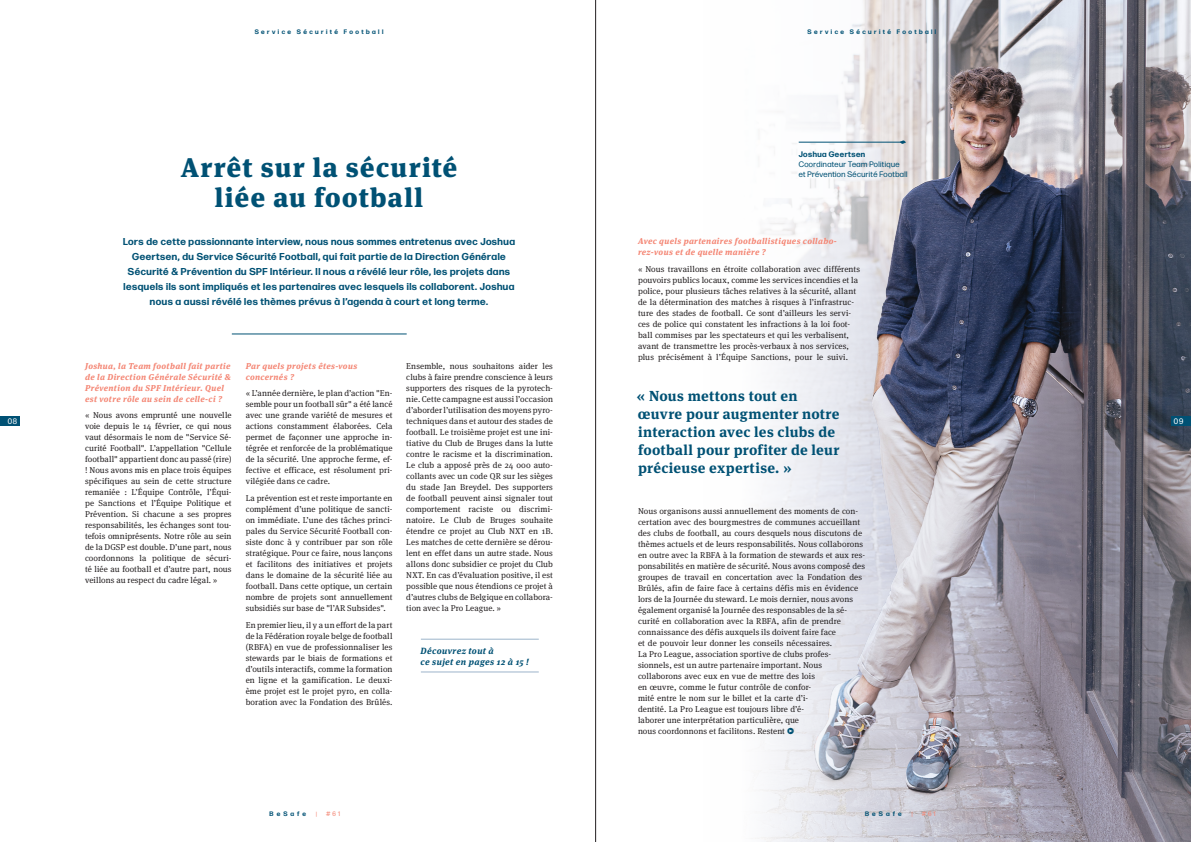
<style>
.page{position:relative;width:1191px;height:842px;background:#fff}
.page>*{position:absolute;margin:0;border:0;box-sizing:border-box;transform-origin:0 0}
.Titel{font:900 27px/30px "Meta Serif Pro";letter-spacing:.04em;color:#005174;text-align:center}
.quote{font:700 14.5px/18px "Meta Serif Pro";letter-spacing:.015em;color:#005174}
.Inleiding{font:700 10px/15px "Forma DJR Display";letter-spacing:.05em;color:#005174;text-align:center}
.Tussentitel{font:italic 700 9px/11px "Meta Serif Pro";letter-spacing:.04em;color:#005174}
.Body{font:8.5px/11px "Meta Serif Pro";letter-spacing:.01em;color:#231f20;text-align:justify}
.Tussentitel-2{font:italic 700 8.5px/11px "Meta Serif Pro";letter-spacing:.04em;color:#f48573}
.Quote_2{font:8px/10px "Forma DJR Display";letter-spacing:.055em;color:#005174}
.t1{font:8px "Forma DJR Display";color:#fff}
.MASTER_rubriekstitel{font:700 6.5px "Forma DJR Display";letter-spacing:.37em;color:#005174}
.t2{font:6.5px "Forma DJR Display";color:#f48573}
.t3{font:5.8px "Forma DJR Display";color:#f48573;scale:1.11 1}
.s1{font-weight:700}
.s2{color:#005174}
</style>
<div class="page">
<img style="left:770px;top:0;width:421px;height:842px">
<hr style="left:798px;top:142px;width:105px;height:1px;background:#005174">
<svg style="left:899px;top:140px;width:7px;height:4px"></svg>
<div style="left:0;top:416px;width:20px;height:10px;background:#005174"></div>
<div style="left:1171px;top:416px;width:20px;height:10px;background:#005174"></div>
<hr style="left:232px;top:334px;width:175px;height:1px;background:#005174">
<hr style="left:421px;top:639px;width:118px;height:1px;background:#9cb4ca">
<hr style="left:421px;top:672px;width:118px;height:1px;background:#9cb4ca">
<hr style="left:595px;top:0;width:1px;height:842px;background:#231f20">
<p class="MASTER_rubriekstitel" style="left:255px;top:28px;width:130px">Service Sécurité Football</p>
<p class="MASTER_rubriekstitel" style="left:807px;top:28px;width:130px">Service Sécurité Football</p>
<p class="Quote_2" style="left:798px;top:149px;width:110px"><span class="s1">Joshua Geertsen<br></span>Coordinateur Team Politique et Prévention Sécurité Football</p>
<p class="Titel" style="left:181px;top:149px;width:278px">Arrêt sur la sécurité liée au football</p>
<p class="Inleiding" style="left:123px;top:234px;width:393px">Lors de cette passionnante interview, nous nous sommes entretenus avec Joshua Geertsen, du Service Sécurité Football, qui fait partie de la Direction Générale Sécurité &amp; Prévention du SPF Intérieur. Il nous a révélé leur rôle, les projets dans lesquels ils sont impliqués et les partenaires avec lesquels ils collaborent. Joshua nous a aussi révélé les thèmes prévus à l’agenda à court et long terme.</p>
<p class="Tussentitel-2" style="left:638px;top:235px;width:200px">Avec quels partenaires footballistiques collabo&shy;rez-vous et de quelle manière ?</p>
<p class="Body" style="left:638px;top:263px;width:223px;text-align:left">« Nous travaillons en étroite collaboration avec différents pouvoirs publics locaux, comme les services incendies et la police, pour plusieurs tâches relatives à la sécurité, allant de la détermination des matches à risques à l’infrastruc&shy;ture des stades de football. Ce sont d’ailleurs les servi&shy;ces de police qui constatent les infractions à la loi foot&shy;ball commises par les spectateurs et qui les verbalisent, avant de transmettre les procès-verbaux à nos services, plus précisément à l’Équipe Sanctions, pour le suivi.</p>
<p class="Tussentitel-2" style="left:246px;top:359px;width:113px">Par quels projets êtes-vous concernés ?</p>
<p class="Body" style="left:246px;top:387px;width:148px">« L’année dernière, le plan d’action "En&shy;semble pour un football sûr" a été lancé avec une grande variété de mesures et actions constamment élaborées. Cela permet de façonner une approche in&shy;tégrée et renforcée de la problématique de la sécurité. Une approche ferme, ef&shy;fective et efficace, est résolument pri&shy;vilégiée dans ce cadre.</p>
<p class="Body" style="left:246px;top:492px;width:148px">La prévention est et reste importante en complément d’une politique de sancti&shy;on immédiate. L’une des tâches princi&shy;pales du Service Sécurité Football con&shy;siste donc à y contribuer par son rôle stratégique. Pour ce faire, nous lançons et facilitons des initiatives et projets dans le domaine de la sécurité liée au football. Dans cette optique, un certain nombre de projets sont annuellement subsidiés sur base de "l’AR Subsides".</p>
<p class="Body" style="left:246px;top:619px;width:148px">En premier lieu, il y a un effort de la part de la Fédération royale belge de football (RBFA) en vue de professionnaliser les stewards par le biais de formations et d’outils interactifs, comme la formation en ligne et la gamification. Le deuxi&shy;ème projet est le projet pyro, en colla&shy;boration avec la Fondation des Brûlés.</p>
<p class="Tussentitel-2" style="left:85px;top:359px;width:147px">Joshua, la Team football fait partie de la Direction Générale Sécurité &amp; Prévention du SPF Intérieur. Quel est votre rôle au sein de celle-ci ?</p>
<p class="Body" style="left:85px;top:409px;width:148px">« Nous avons emprunté une nouvelle voie depuis le 14 février, ce qui nous vaut désormais le nom de "Service Sé&shy;curité Football". L’appellation "Cellule football" appartient donc au passé (rire) ! Nous avons mis en place trois équipes spécifiques au sein de cette structure remaniée : L’Équipe Contrôle, l’Équi&shy;pe Sanctions et l’Équipe Politique et Prévention. Si chacune a ses propres responsabilités, les échanges sont tou&shy;tefois omniprésents. Notre rôle au sein de la DGSP est double. D’une part, nous coordonnons la politique de sécuri&shy;té liée au football et d’autre part, nous veillons au respect du cadre légal. »</p>
<p class="Body" style="left:406px;top:360px;width:148px">Ensemble, nous souhaitons aider les clubs à faire prendre conscience à leurs supporters des risques de la pyrotech&shy;nie. Cette campagne est aussi l’occasion d’aborder l’utilisation des moyens pyro&shy;techniques dans et autour des stades de football. Le troisième projet est une ini&shy;tiative du Club de Bruges dans la lutte contre le racisme et la discrimination.<br>Le club a apposé près de 24 000 auto&shy;collants avec un code QR sur les sièges du stade Jan Breydel. Des supporters de football peuvent ainsi signaler tout comportement raciste ou discrimi&shy;natoire. Le Club de Bruges souhaite étendre ce projet au Club NXT en 1B.<br>Les matches de cette dernière se dérou&shy;lent en effet dans un autre stade. Nous allons donc subsidier ce projet du Club NXT. En cas d’évaluation positive, il est possible que nous étendions ce projet à d’autres clubs de Belgique en collabora&shy;tion avec la Pro League. »</p>
<p class="quote" style="left:636px;top:386px;width:205px">« Nous mettons tout en œuvre pour augmenter notre interaction avec les clubs de football pour profiter de leur précieuse expertise. »</p>
<p class="t1" style="left:8px;top:416px;width:11px">08</p>
<p class="t1" style="left:1174px;top:416px;width:11px">09</p>
<p class="Body" style="left:638px;top:505px;width:229px;text-align:left">Nous organisons aussi annuellement des moments de con&shy;certation avec des bourgmestres de communes accueillant des clubs de football, au cours desquels nous discutons de thèmes actuels et de leurs responsabilités. Nous collaborons en outre avec la RBFA à la formation de stewards et aux res&shy;ponsabilités en matière de sécurité. Nous avons composé des groupes de travail en concertation avec la Fondation des Brûlés, afin de faire face à certains défis mis en évidence lors de la Journée du steward. Le mois dernier, nous avons également organisé la Journée des responsables de la sé&shy;curité en collaboration avec la RBFA, afin de prendre connaissance des défis auxquels ils doivent faire face<br>et de pouvoir leur donner les conseils nécessaires.<br>La Pro League, association sportive de clubs profes&shy;sionnels, est un autre partenaire important. Nous collaborons avec eux en vue de mettre des lois<br>en œuvre, comme le futur contrôle de confor-<br>mité entre le nom sur le billet et la carte d’i-<br>dentité. La Pro League est toujours libre d’é-<br>laborer une interprétation particulière, que<br>nous coordonnons et facilitons. Restent <span class="s2">•</span></p>
<p class="Tussentitel" style="left:420px;top:644px;width:110px">Découvrez tout à<br>ce sujet en pages 12 à 15 !</p>
<p class="MASTER_rubriekstitel" style="left:270px;top:810px;width:38px">BeSafe</p>
<p class="t3" style="left:316px;top:810px;width:2px">|</p>
<p class="t2" style="left:326px;top:810px;width:15px">#61</p>
<p class="MASTER_rubriekstitel" style="left:865px;top:810px;width:38px">BeSafe</p>
<p class="t3" style="left:911px;top:810px;width:2px">|</p>
<p class="t2" style="left:921px;top:810px;width:15px">#61</p>
</div>
